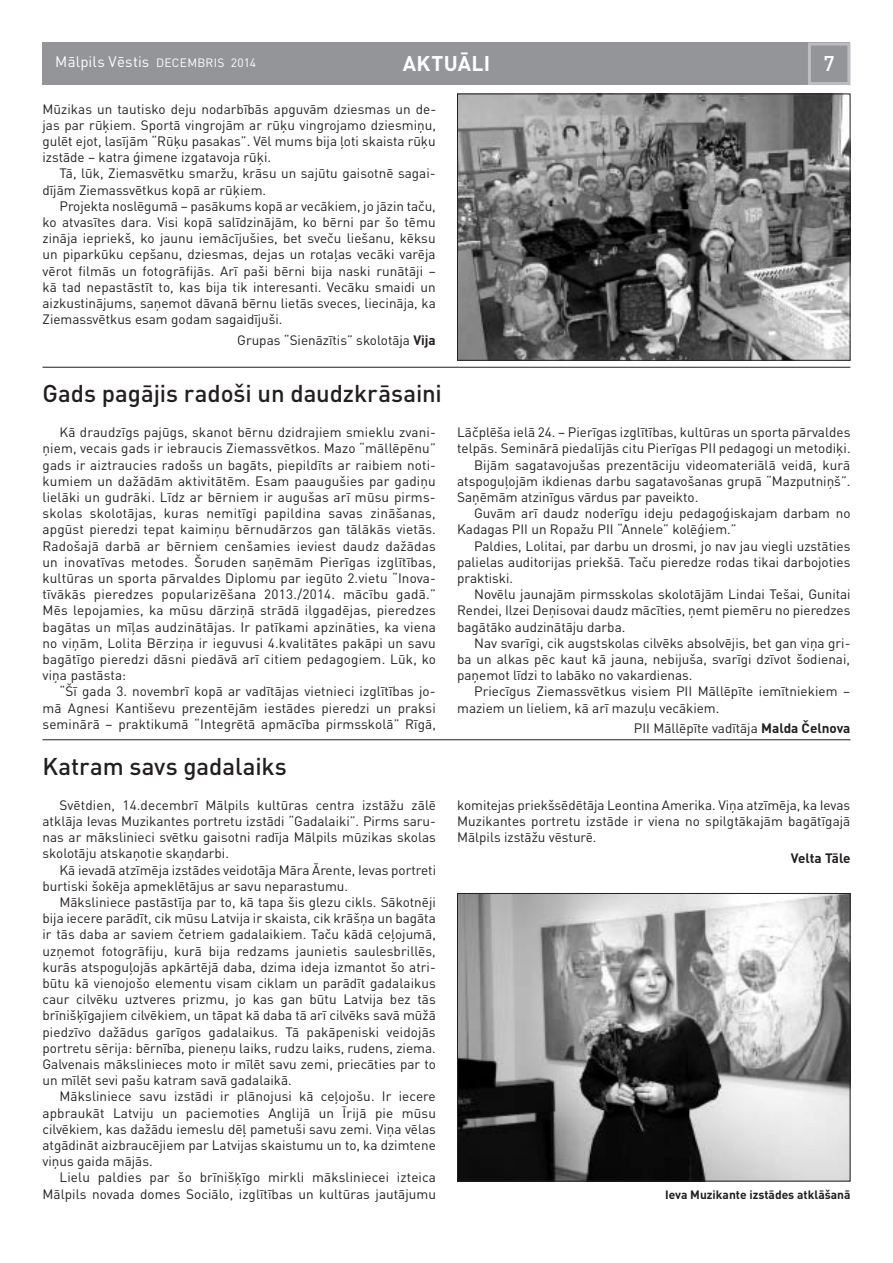
<style>
.page{position:relative;width:893px;height:1263px;background:#fff}
.page>*{position:absolute;margin:0;border:0;box-sizing:border-box;transform-origin:0 0}
.t1{font:500 24px "DIN Pro";color:#231f20}
.t2{font:700 21px "DIN Pro";color:#fff}
.t3{font:500 21px "DIN Pro";color:#fff}
.t4{font:15px "DIN Pro";letter-spacing:.01em;color:#fff}
.t5{font:13.5px/16.2px "DIN Pro";color:#231f20;text-align:justify}
.t6{font:700 13.5px "DIN Pro";letter-spacing:-.015em;color:#231f20}
.t7{font:700 12px "DIN Pro";color:#231f20}
.t8{font:12px "DIN Pro";color:#fff}
.s1{font-size:12px}
.s2{font-weight:700}
</style>
<div class="page">
<div style="left:43px;top:43px;width:807px;height:42px;background:#939598"></div>
<div style="left:808px;top:43px;width:42px;height:42px;border:3px solid #bcbdc0"></div>
<img style="left:459px;top:96px;width:389px;height:263px">
<div style="left:457px;top:94px;width:393px;height:267px;border:1px solid #231f20"></div>
<img style="left:459px;top:895px;width:389px;height:284px">
<div style="left:457px;top:893px;width:393px;height:288px;border:1px solid #231f20"></div>
<hr style="left:43px;top:739px;width:807px;height:1px;background:#231f20">
<hr style="left:43px;top:367px;width:807px;height:1px;background:#231f20">
<h2 class="t2" style="left:403px;top:49px;width:28px">Aktu</h2>
<h2 class="t2" style="left:458px;top:49px;width:23px">āli</h2>
<p class="t4" style="left:55px;top:51px;width:133px">Mālpils Vēstis <span class="s1">decembris</span></p>
<p class="t8" style="left:231px;top:54px;width:27px">2014</p>
<h2 class="t3" style="left:824px;top:49px;width:13px">7</h2>
<p class="t5" style="left:43px;top:100px;width:395px">Mūzikas un tautisko deju nodarbībās apguvām dziesmas un de&shy;jas par rūķiem. Sportā vingrojām ar rūķu vingrojamo dziesmiņu, gulēt ejot, lasījām “Rūķu pasakas”. Vēl mums bija ļoti skaista rūķu izstāde – katra ģimene izgatavoja rūķi.</p>
<p class="t5" style="left:43px;top:165px;width:395px;text-indent:17px">Tā, lūk, Ziemasvētku smaržu, krāsu un sajūtu gaisotnē sagai&shy;dījām Ziemassvētkus kopā ar rūķiem.</p>
<p class="t5" style="left:43px;top:197px;width:395px;text-indent:17px">Projekta noslēgumā – pasākums kopā ar vecākiem, jo jāzin taču, ko atvasītes dara. Visi kopā salīdzinājām, ko bērni par šo tēmu zināja iepriekš, ko jaunu iemācījušies, bet sveču liešanu, kēksu un piparkūku cepšanu, dziesmas, dejas un rotaļas vecāki varēja vērot filmās un fotogrāfijās. Arī paši bērni bija naski runātāji – kā tad nepastāstīt to, kas bija tik interesanti. Vecāku smaidi un aizkustinājums, saņemot dāvanā bērnu lietās sveces, liecināja, ka Ziemassvētkus esam godam sagaidījuši.</p>
<p class="t5" style="left:237px;top:331px;width:200px">Grupas “Sienāzītis” skolotāja <span class="s2">Vija</span></p>
<h1 class="t1" style="left:43px;top:377px;width:401px">Gads pagājis radoši un daudzkrāsaini</h1>
<p class="t5" style="left:43px;top:424px;width:395px;text-indent:17px">Kā draudzīgs pajūgs, skanot bērnu dzidrajiem smieklu zvani&shy;ņiem, vecais gads ir iebraucis Ziemassvētkos. Mazo “māllēpēnu” gads ir aiztraucies radošs un bagāts, piepildīts ar raibiem noti&shy;kumiem un dažādām aktivitātēm. Esam paaugušies par gadiņu lielāki un gudrāki. Līdz ar bērniem ir augušas arī mūsu pirms&shy;skolas skolotājas, kuras nemitīgi papildina savas zināšanas, apgūst pieredzi tepat kaimiņu bērnudārzos gan tālākās vietās.<br>Radošajā darbā ar bērniem cenšamies ieviest daudz dažādas un inovatīvas metodes. Šoruden saņēmām Pierīgas izglītības, kultūras un sporta pārvaldes Diplomu par iegūto 2.vietu “Inova&shy;tīvākās pieredzes popularizēšana 2013./2014. mācību gadā.” Mēs lepojamies, ka mūsu dārziņā strādā ilggadējas, pieredzes bagātas un mīļas audzinātājas. Ir patīkami apzināties, ka viena no viņām, Lolita Bērziņa ir ieguvusi 4.kvalitātes pakāpi un savu bagātīgo pieredzi dāsni piedāvā arī citiem pedagogiem. Lūk, ko viņa pastāsta:</p>
<p class="t5" style="left:43px;top:683px;width:395px;text-indent:17px">“Šī gada 3. novembrī kopā ar vadītājas vietnieci izglītības jo&shy;mā Agnesi Kantiševu prezentējām iestādes pieredzi un praksi seminārā – praktikumā “Integrētā apmācība pirmsskolā” Rīgā,</p>
<h1 class="t1" style="left:43px;top:750px;width:246px">Katram savs gadalaiks</h1>
<p class="t5" style="left:43px;top:796px;width:395px;text-indent:17px">Svētdien, 14.decembrī Mālpils kultūras centra izstāžu zālē atklāja Ievas Muzikantes portretu izstādi “Gadalaiki”. Pirms saru&shy;nas ar mākslinieci svētku gaisotni radīja Mālpils mūzikas skolas skolotāju atskaņotie skaņdarbi.</p>
<p class="t5" style="left:43px;top:861px;width:395px;text-indent:17px">Kā ievadā atzīmēja izstādes veidotāja Māra Ārente, Ievas portreti burtiski šokēja apmeklētājus ar savu neparastumu.</p>
<p class="t5" style="left:43px;top:893px;width:395px;text-indent:17px">Māksliniece pastāstīja par to, kā tapa šis glezu cikls. Sākotnēji bija iecere parādīt, cik mūsu Latvija ir skaista, cik krāšņa un bagāta ir tās daba ar saviem četriem gadalaikiem. Taču kādā ceļojumā, uzņemot fotogrāfiju, kurā bija redzams jaunietis saulesbrillēs, kurās atspoguļojās apkārtējā daba, dzima ideja izmantot šo atri&shy;būtu kā vienojošo elementu visam ciklam un parādīt gadalaikus caur cilvēku uztveres prizmu, jo kas gan būtu Latvija bez tās brīnišķīgajiem cilvēkiem, un tāpat kā daba tā arī cilvēks savā mūžā piedzīvo dažādus garīgos gadalaikus. Tā pakāpeniski veidojās portretu sērija: bērnība, pieneņu laiks, rudzu laiks, rudens, ziema.<br>Galvenais mākslinieces moto ir mīlēt savu zemi, priecāties par to un mīlēt sevi pašu katram savā gadalaikā.</p>
<p class="t5" style="left:43px;top:1088px;width:395px;text-indent:17px">Māksliniece savu izstādi ir plānojusi kā ceļojošu. Ir iecere apbraukāt Latviju un paciemoties Anglijā un Īrijā pie mūsu cilvēkiem, kas dažādu iemeslu dēļ pametuši savu zemi. Viņa vēlas atgādināt aizbraucējiem par Latvijas skaistumu un to, ka dzimtene viņus gaida mājās.</p>
<p class="t5" style="left:43px;top:1169px;width:395px;text-align:right">Lielu paldies par šo brīnišķīgo mirkli māksliniecei izteica<br>Mālpils novada domes Sociālo, izglītības un kultūras jautājumu</p>
<p class="t5" style="left:457px;top:424px;width:395px">Lāčplēša ielā 24. – Pierīgas izglītības, kultūras un sporta pārvaldes</p>
<p class="t5" style="left:457px;top:440px;width:395px">telpās. Seminārā piedalījās citu Pierīgas PII pedagogi un metodiķi.</p>
<p class="t5" style="left:474px;top:456px;width:378px">Bijām sagatavojušas prezentāciju videomateriālā veidā, kurā</p>
<p class="t5" style="left:457px;top:472px;width:395px">atspoguļojām ikdienas darbu sagatavošanas grupā “Mazputniņš”.</p>
<p class="t5" style="left:457px;top:488px;width:243px">Saņēmām atzinīgus vārdus par paveikto.</p>
<p class="t5" style="left:474px;top:505px;width:378px">Guvām arī daudz noderīgu ideju pedagoģiskajam darbam no</p>
<p class="t5" style="left:457px;top:521px;width:281px">Kadagas PII un Ropažu PII “Annele” kolēģiem.”</p>
<p class="t5" style="left:474px;top:537px;width:378px">Paldies, Lolitai, par darbu un drosmi, jo nav jau viegli uzstāties</p>
<p class="t5" style="left:457px;top:553px;width:395px">palielas auditorijas priekšā. Taču pieredze rodas tikai darbojoties</p>
<p class="t5" style="left:457px;top:569px;width:58px">praktiski.</p>
<p class="t5" style="left:474px;top:586px;width:378px">Novēlu jaunajām pirmsskolas skolotājām Lindai Tešai, Gunitai</p>
<p class="t5" style="left:457px;top:602px;width:395px">Rendei, Ilzei Deņisovai daudz mācīties, ņemt piemēru no pieredzes</p>
<p class="t5" style="left:457px;top:618px;width:170px">bagātāko audzinātāju darba.</p>
<p class="t5" style="left:474px;top:634px;width:378px">Nav svarīgi, cik augstskolas cilvēks absolvējis, bet gan viņa gri-</p>
<p class="t5" style="left:457px;top:650px;width:394px">ba un alkas pēc kaut kā jauna, nebijuša, svarīgi dzīvot šodienai,</p>
<p class="t5" style="left:457px;top:667px;width:237px">paņemot līdzi to labāko no vakardienas.</p>
<p class="t5" style="left:474px;top:683px;width:378px">Priecīgus Ziemassvētkus visiem PII Māllēpīte iemītniekiem –</p>
<p class="t5" style="left:457px;top:699px;width:264px">maziem un lieliem, kā arī mazuļu vecākiem.</p>
<p class="t5" style="left:634px;top:719px;width:218px">PII Māllēpīte vadītāja <span class="s2">Malda Čelnova</span></p>
<p class="t5" style="left:457px;top:796px;width:395px">komitejas priekšsēdētāja Leontina Amerika. Viņa atzīmēja, ka Ievas Muzikantes portretu izstāde ir viena no spilgtākajām bagātīgajā Mālpils izstāžu vēsturē.</p>
<p class="t6" style="left:791px;top:848px;width:61px">Velta Tāle</p>
<p class="t7" style="left:665px;top:1187px;width:187px">Ieva Muzikante izstādes atklāšanā</p>
</div>
